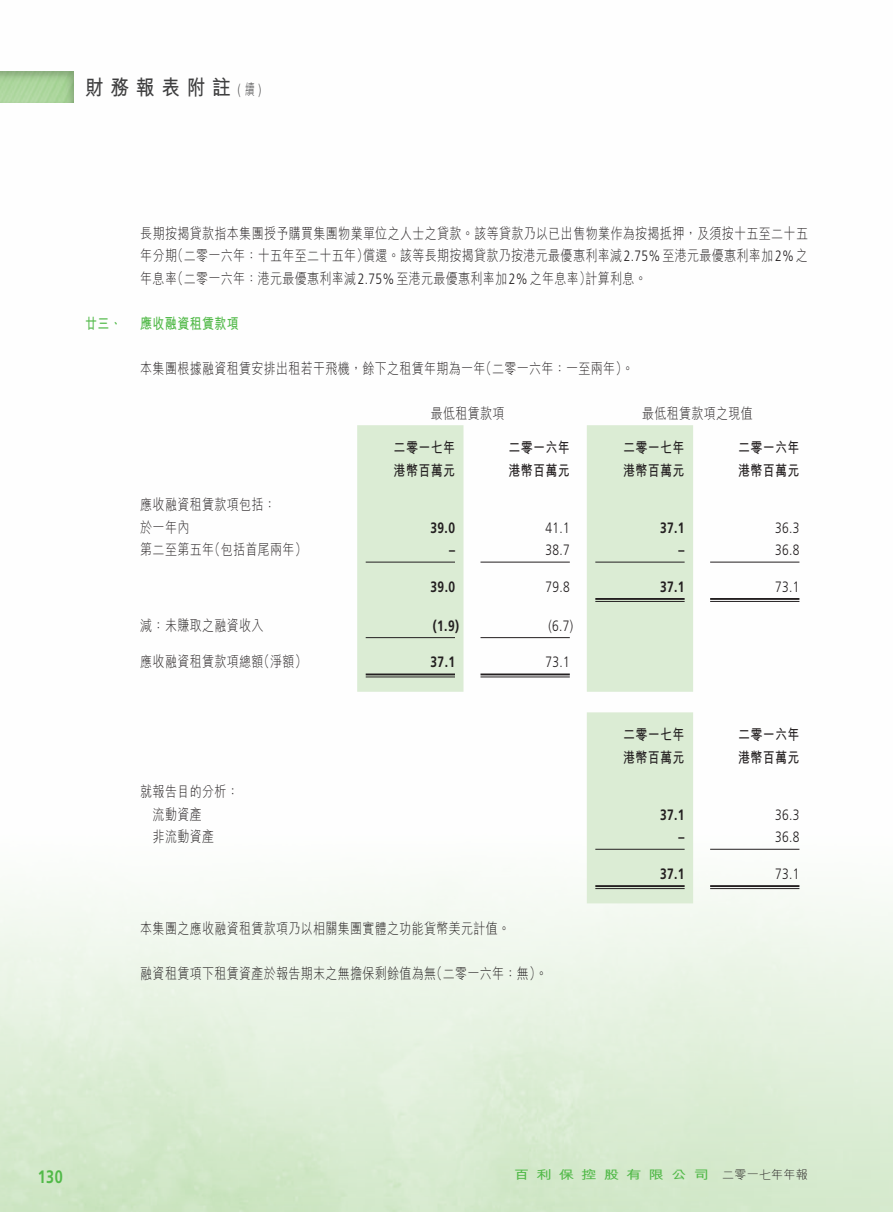
<style>
.page{position:relative;width:893px;height:1212px;background:#fff}
.page>*{position:absolute;margin:0;border:0;box-sizing:border-box;transform-origin:0 0}
.副主標題{font:700 21px "M Hei HK";letter-spacing:.36em;color:#3e3e3f;scale:.89 1}
._1__內文{font:700 18px "Frutiger LT Std";color:#51b948;scale:.8 1}
._1__內文-2{font:300 15px/22.5px "M Hei HK";letter-spacing:.03em;color:#231f20;text-align:justify;scale:.8 1}
._1__內文-3{font:700 15px "M Hei HK";letter-spacing:.03em;color:#231f20;scale:.8 1}
._1__內文-4{font:300 15px "Frutiger LT Std";letter-spacing:.03em;color:#231f20;scale:.8 1}
._1__內文-5{font:700 15px "Frutiger LT Std";letter-spacing:.03em;color:#231f20;scale:.8 1}
._3__標題{font:700 15px "M Hei HK";letter-spacing:.03em;color:#51b948;scale:.8 1}
.t1{font:700 12px "M Hei HK";letter-spacing:.45em;color:#51b948;scale:1.29 1}
.s1{font-family:"Frutiger LT Std";font-weight:300;font-size:15px}
.s2{font-weight:300;font-size:15px}
.s3{font-family:"Frutiger LT Std"}
.s4{font-weight:300;color:#231f20}
</style>
<div class="page">
<div style="left:0;top:61px;width:87px;height:42px;background:#231f20;opacity:.25"></div>
<svg style="left:357px;top:425px;width:336px;height:267px;fill:#dbecd4"></svg>
<hr style="left:366px;top:562px;width:89px;height:1px;background:#231f20">
<hr style="left:480px;top:562px;width:90px;height:1px;background:#231f20">
<hr style="left:595px;top:562px;width:90px;height:1px;background:#231f20">
<hr style="left:710px;top:562px;width:89px;height:1px;background:#231f20">
<hr style="left:595px;top:598px;width:90px;height:2px;background:#231f20">
<hr style="left:595px;top:601px;width:90px;height:1px;background:#231f20">
<hr style="left:710px;top:598px;width:89px;height:2px;background:#231f20">
<hr style="left:710px;top:601px;width:89px;height:1px;background:#231f20">
<hr style="left:366px;top:637px;width:89px;height:1px;background:#231f20">
<hr style="left:480px;top:637px;width:90px;height:1px;background:#231f20">
<hr style="left:366px;top:673px;width:89px;height:2px;background:#231f20">
<hr style="left:366px;top:677px;width:89px;height:1px;background:#231f20">
<hr style="left:480px;top:673px;width:90px;height:2px;background:#231f20">
<hr style="left:480px;top:677px;width:90px;height:1px;background:#231f20">
<div style="left:587px;top:712px;width:106px;height:191px;background:#dbecd4"></div>
<hr style="left:595px;top:849px;width:90px;height:1px;background:#231f20">
<hr style="left:710px;top:849px;width:89px;height:1px;background:#231f20">
<hr style="left:595px;top:885px;width:90px;height:2px;background:#231f20">
<hr style="left:595px;top:888px;width:90px;height:1px;background:#231f20">
<hr style="left:710px;top:885px;width:89px;height:2px;background:#231f20">
<hr style="left:710px;top:888px;width:89px;height:1px;background:#231f20">
<p class="副主標題" style="left:85px;top:72px;width:199px">財務報表附註 <span class="s1">(</span> <span class="s2">續</span><span class="s1">)</span></p>
<p class="_1__內文-2" style="left:140px;top:222px;width:836px">長期按揭貸款指本集團授予購買集團物業單位之人士之貸款。該等貸款乃以已出售物業作為按揭抵押，及須按十五至二十五年分期（二零一六年：十五年至二十五年）償還。該等長期按揭貸款乃按港元最優惠利率減<span class="s3">2.75%</span>至港元最優惠利率加<span class="s3">2%</span>之年息率（二零一六年：港元最優惠利率減<span class="s3">2.75%</span>至港元最優惠利率加<span class="s3">2%</span>之年息率）計算利息。</p>
<p class="_3__標題" style="left:85px;top:312px;width:194px">廿三、 應收融資租賃款項</p>
<p class="_1__內文-2" style="left:140px;top:357px;width:618px">本集團根據融資租賃安排出租若干飛機，餘下之租賃年期為一年（二零一六年：一至兩年）。</p>
<p class="_1__內文-2" style="left:431px;top:402px;width:94px">最低租賃款項</p>
<p class="_1__內文-2" style="left:642px;top:402px;width:140px">最低租賃款項之現值</p>
<p class="_1__內文-3" style="left:394px;top:437px;width:78px">二零一七年</p>
<p class="_1__內文-3" style="left:508px;top:437px;width:78px">二零一六年</p>
<p class="_1__內文-3" style="left:623px;top:437px;width:78px">二零一七年</p>
<p class="_1__內文-3" style="left:738px;top:437px;width:78px">二零一六年</p>
<p class="_1__內文-3" style="left:394px;top:459px;width:78px">港幣百萬元</p>
<p class="_1__內文-3" style="left:508px;top:459px;width:78px">港幣百萬元</p>
<p class="_1__內文-3" style="left:623px;top:459px;width:78px">港幣百萬元</p>
<p class="_1__內文-3" style="left:738px;top:459px;width:78px">港幣百萬元</p>
<p class="_1__內文-2" style="left:140px;top:493px;width:171px">應收融資租賃款項包括：</p>
<p class="_1__內文-2" style="left:140px;top:516px;width:63px">於一年內</p>
<p class="_1__內文-5" style="left:431px;top:519px;width:32px">39.0</p>
<p class="_1__內文-4" style="left:545px;top:519px;width:32px">41.1</p>
<p class="_1__內文-5" style="left:660px;top:519px;width:32px">37.1</p>
<p class="_1__內文-4" style="left:775px;top:519px;width:32px">36.3</p>
<p class="_1__內文-2" style="left:140px;top:538px;width:209px">第二至第五年（包括首尾兩年）</p>
<p class="_1__內文-5" style="left:449px;top:541px;width:9px">–</p>
<p class="_1__內文-4" style="left:545px;top:542px;width:32px">38.7</p>
<p class="_1__內文-5" style="left:679px;top:541px;width:9px">–</p>
<p class="_1__內文-4" style="left:775px;top:542px;width:32px">36.8</p>
<p class="_1__內文-5" style="left:431px;top:577px;width:32px">39.0</p>
<p class="_1__內文-4" style="left:545px;top:578px;width:32px">79.8</p>
<p class="_1__內文-5" style="left:660px;top:577px;width:32px">37.1</p>
<p class="_1__內文-4" style="left:775px;top:578px;width:32px">73.1</p>
<p class="_1__內文-2" style="left:140px;top:614px;width:155px">減：未賺取之融資收入</p>
<p class="_1__內文-5" style="left:433px;top:617px;width:34px">(1.9)</p>
<p class="_1__內文-4" style="left:548px;top:617px;width:32px">(6.7)</p>
<p class="_1__內文-2" style="left:140px;top:650px;width:209px">應收融資租賃款項總額（淨額）</p>
<p class="_1__內文-5" style="left:431px;top:653px;width:32px">37.1</p>
<p class="_1__內文-4" style="left:545px;top:653px;width:32px">73.1</p>
<p class="_1__內文-3" style="left:623px;top:724px;width:78px">二零一七年</p>
<p class="_1__內文-3" style="left:738px;top:724px;width:78px">二零一六年</p>
<p class="_1__內文-3" style="left:623px;top:746px;width:78px">港幣百萬元</p>
<p class="_1__內文-3" style="left:738px;top:746px;width:78px">港幣百萬元</p>
<p class="_1__內文-2" style="left:140px;top:780px;width:124px">就報告目的分析：</p>
<p class="_1__內文-2" style="left:153px;top:803px;width:63px">流動資產</p>
<p class="_1__內文-5" style="left:660px;top:806px;width:32px">37.1</p>
<p class="_1__內文-4" style="left:775px;top:806px;width:32px">36.3</p>
<p class="_1__內文-2" style="left:153px;top:825px;width:78px">非流動資產</p>
<p class="_1__內文-5" style="left:679px;top:828px;width:9px">–</p>
<p class="_1__內文-4" style="left:775px;top:829px;width:32px">36.8</p>
<p class="_1__內文-5" style="left:660px;top:865px;width:32px">37.1</p>
<p class="_1__內文-4" style="left:775px;top:865px;width:32px">73.1</p>
<p class="_1__內文-2" style="left:140px;top:917px;width:464px">本集團之應收融資租賃款項乃以相關集團實體之功能貨幣美元計值。</p>
<p class="_1__內文-2" style="left:140px;top:962px;width:510px">融資租賃項下租賃資產於報告期末之無擔保剩餘值為無（二零一六年：無）。</p>
<p class="_1__內文" style="left:38px;top:1165px;width:33px">130</p>
<p class="t1" style="left:514px;top:1166px;width:229px">百利保控股有限公司 <span class="s4">二零一七年年報</span></p>
</div>
